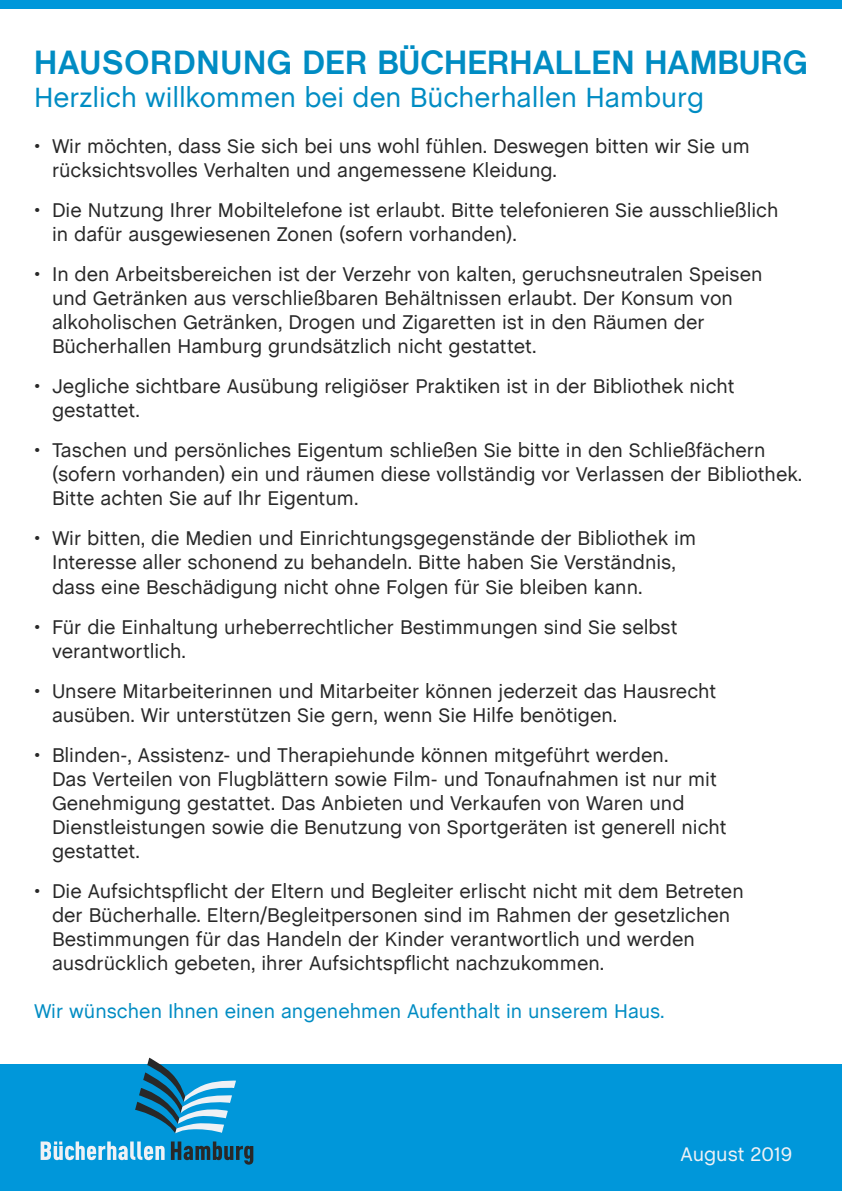
<style>
.page{position:relative;width:842px;height:1191px;background:#fff}
.page>*{position:absolute;margin:0;border:0;box-sizing:border-box;transform-origin:0 0}
.t1{font:700 34px "Chalet Book TT";color:#008cc3}
.t2{font:28px "Chalet Book TT";color:#008cc3}
.t3{font:20px/24px "Chalet Book TT";color:#282828}
.t4{font:20px "Chalet Book TT";color:#008cc3}
.t5{font:20px "Chalet";color:#eff1f5}
</style>
<div class="page">
<div style="left:0;top:0;width:842px;height:9px;background:#0097da"></div>
<div style="left:0;top:1064px;width:842px;height:127px;background:#0097da"></div>
<svg style="left:171px;top:1141px;width:82px;height:23px"></svg>
<svg style="left:41px;top:1141px;width:124px;height:19px"></svg>
<svg style="left:135px;top:1057px;width:101px;height:76px"></svg>
<h1 class="t1" style="left:34px;top:42px;width:775px">HAUSORDNUNG DER BÜCHERHALLEN HAMBURG</h1>
<h2 class="t2" style="left:34px;top:81px;width:672px">Herzlich willkommen bei den Bücherhallen Hamburg</h2>
<p class="t3" style="left:52px;top:134px;width:699px;text-indent:-18px">• Wir möchten, dass Sie sich bei uns wohl fühlen. Deswegen bitten wir Sie um rücksichtsvolles Verhalten und angemessene Kleidung.</p>
<p class="t3" style="left:52px;top:198px;width:728px;text-indent:-18px">• Die Nutzung Ihrer Mobiltelefone ist erlaubt. Bitte telefonieren Sie ausschließlich in dafür ausgewiesenen Zonen (sofern vorhanden).</p>
<p class="t3" style="left:52px;top:262px;width:712px;text-indent:-18px">• In den Arbeitsbereichen ist der Verzehr von kalten, geruchsneutralen Speisen und Getränken aus verschließbaren Behältnissen erlaubt. Der Konsum von alkoholischen Getränken, Drogen und Zigaretten ist in den Räumen der Bücherhallen Hamburg grundsätzlich nicht gestattet.</p>
<p class="t3" style="left:52px;top:374px;width:684px;text-indent:-18px">• Jegliche sichtbare Ausübung religiöser Praktiken ist in der Bibliothek nicht gestattet.</p>
<p class="t3" style="left:52px;top:438px;width:752px;text-indent:-18px">• Taschen und persönliches Eigentum schließen Sie bitte in den Schließfächern (sofern vorhanden) ein und räumen diese vollständig vor Verlassen der Bibliothek.<br>Bitte achten Sie auf Ihr Eigentum.</p>
<p class="t3" style="left:52px;top:526px;width:646px;text-indent:-18px">• Wir bitten, die Medien und Einrichtungsgegenstände der Bibliothek im<br>Interesse aller schonend zu behandeln. Bitte haben Sie Verständnis, dass eine Beschädigung nicht ohne Folgen für Sie bleiben kann.</p>
<p class="t3" style="left:52px;top:614px;width:627px;text-indent:-18px">• Für die Einhaltung urheberrechtlicher Bestimmungen sind Sie selbst verantwortlich.</p>
<p class="t3" style="left:52px;top:678px;width:666px;text-indent:-18px">• Unsere Mitarbeiterinnen und Mitarbeiter können jederzeit das Hausrecht ausüben. Wir unterstützen Sie gern, wenn Sie Hilfe benötigen.</p>
<p class="t3" style="left:52px;top:742px;width:676px;text-indent:-18px">• Blinden-, Assistenz- und Therapiehunde können mitgeführt werden.<br>Das Verteilen von Flugblättern sowie Film- und Tonaufnahmen ist nur mit Genehmigung gestattet. Das Anbieten und Verkaufen von Waren und Dienstleistungen sowie die Benutzung von Sportgeräten ist generell nicht gestattet.</p>
<p class="t3" style="left:52px;top:878px;width:693px;text-indent:-18px">• Die Aufsichtspflicht der Eltern und Begleiter erlischt nicht mit dem Betreten der Bücherhalle. Eltern/Begleitpersonen sind im Rahmen der gesetzlichen Bestimmungen für das Handeln der Kinder verantwortlich und werden ausdrücklich gebeten, ihrer Aufsichtspflicht nachzukommen.</p>
<p class="t4" style="left:34px;top:998px;width:632px">Wir wünschen Ihnen einen angenehmen Aufenthalt in unserem Haus.</p>
<p class="t5" style="left:680px;top:1142px;width:113px">August 2019</p>
</div>
